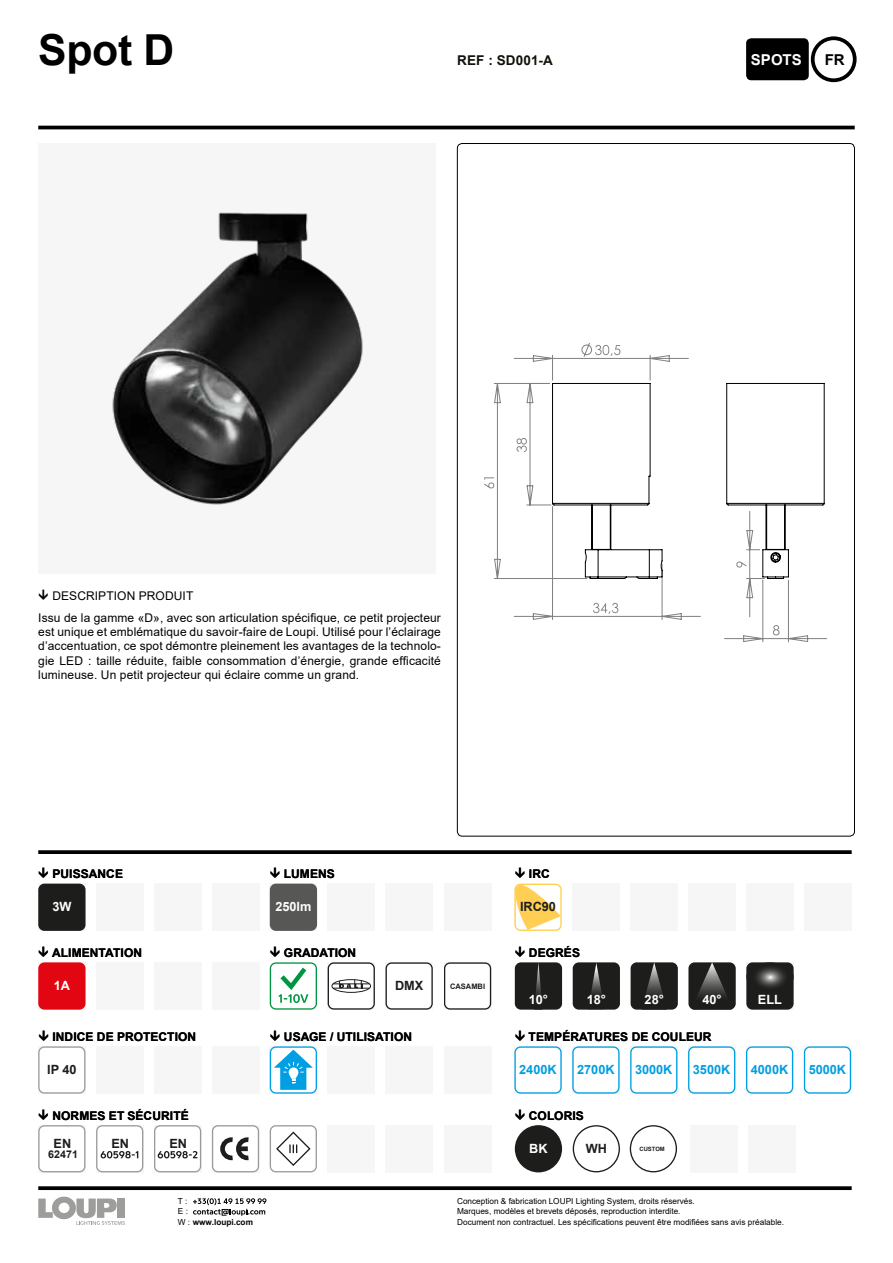
<style>
.page{position:relative;width:893px;height:1263px;background:#fff}
.page>*{position:absolute;margin:0;border:0;box-sizing:border-box;transform-origin:0 0}
.t1{font:700 42.75px "Arial";color:#000}
.t2{font:700 15px "Arial";letter-spacing:.005em;color:#fff}
.t3{font:700 15px "Arial";color:#000}
.t4{font:700 13.5px "Arial";letter-spacing:.01em;color:#12110b}
.t5{font:700 12.75px "Arial";color:#009ee2}
.t6{font:700 12.75px "Arial";color:#fff}
.t7{font:700 12.75px "Arial";color:#1d1d1b}
.t8{font:12px/14.4px "Arial";letter-spacing:.01em;color:#000}
.t9{font:700 12px "Arial";letter-spacing:.01em;color:#000}
.t10{font:700 10.65px "Arial";color:#1d1d1b}
.t11{font:8.25px/10.5px "Arial";color:#000}
.t12{font:700 8.25px/10.5px "Arial";color:#000}
.t13{font:700 7.5px "Arial";color:#1d1d1b}
.t14{font:700 5.85px "Arial";letter-spacing:-.01em;color:#1d1d1b}
.s1{font-weight:400}
</style>
<div class="page">
<svg style="left:38px;top:1186px;width:814px;height:4px;background:#131313"></svg>
<svg style="left:38px;top:1197px;width:87px;height:28px"></svg>
<svg style="left:193px;top:1198px;width:74px;height:18px"></svg>
<hr style="left:38px;top:126px;width:817px;height:3px;background:#000">
<svg style="left:38px;top:850px;width:814px;height:4px;background:#101010"></svg>
<img style="left:112px;top:212px;width:251px;height:293px">
<svg style="left:581px;top:343px;width:39px;height:11px"></svg>
<svg style="left:513px;top:354px;width:188px;height:266px"></svg>
<svg style="left:484px;top:382px;width:178px;height:197px"></svg>
<svg style="left:724px;top:383px;width:104px;height:260px"></svg>
<div style="left:746px;top:38px;width:63px;height:42px;background:#000;border-radius:5px"></div>
<div style="left:811px;top:36px;width:46px;height:46px;border:4px solid #000;border-radius:50%"></div>
<div style="left:38px;top:884px;width:48px;height:47px;background:#1d1d1b;border-radius:6px"></div>
<div style="left:270px;top:884px;width:47px;height:47px;background:#575756;border-radius:6px"></div>
<svg style="left:328px;top:962px;width:47px;height:48px"></svg>
<svg style="left:386px;top:962px;width:47px;height:48px"></svg>
<svg style="left:444px;top:962px;width:47px;height:48px"></svg>
<svg style="left:572px;top:1046px;width:48px;height:48px"></svg>
<svg style="left:630px;top:1046px;width:48px;height:48px"></svg>
<svg style="left:688px;top:1046px;width:48px;height:48px"></svg>
<svg style="left:746px;top:1046px;width:48px;height:48px"></svg>
<svg style="left:804px;top:1046px;width:47px;height:48px"></svg>
<div style="left:515px;top:962px;width:47px;height:48px;background:#1d1d1b;border-radius:6px"></div>
<svg style="left:534px;top:962px;width:9px;height:48px"></svg>
<div style="left:573px;top:962px;width:47px;height:48px;background:#1d1d1b;border-radius:6px"></div>
<svg style="left:591px;top:963px;width:11px;height:32px"></svg>
<div style="left:631px;top:962px;width:47px;height:48px;background:#1d1d1b;border-radius:6px"></div>
<svg style="left:642px;top:962px;width:25px;height:48px"></svg>
<div style="left:688px;top:962px;width:48px;height:48px;background:#1d1d1b;border-radius:6px"></div>
<svg style="left:691px;top:962px;width:42px;height:47px"></svg>
<svg style="left:514px;top:884px;width:48px;height:47px"></svg>
<svg style="left:746px;top:962px;width:48px;height:48px;background:#323231"></svg>
<svg style="left:96px;top:1125px;width:47px;height:47px"></svg>
<svg style="left:154px;top:1125px;width:47px;height:47px"></svg>
<svg style="left:212px;top:1125px;width:47px;height:47px"></svg>
<div style="left:239px;top:1146px;width:9px;height:5px;background:#1d1d1b"></div>
<div style="left:515px;top:1125px;width:47px;height:47px;background:#1d1d1b;border-radius:50%"></div>
<svg style="left:573px;top:1125px;width:47px;height:47px"></svg>
<svg style="left:630px;top:1125px;width:47px;height:47px"></svg>
<div style="left:641px;top:1140px;width:25px;height:13px;background:#fff"></div>
<svg style="left:270px;top:1125px;width:47px;height:47px"></svg>
<svg style="left:38px;top:962px;width:48px;height:48px;background:#e2101d"></svg>
<svg style="left:270px;top:962px;width:47px;height:48px"></svg>
<svg style="left:38px;top:1046px;width:48px;height:48px"></svg>
<svg style="left:270px;top:1046px;width:47px;height:48px"></svg>
<svg style="left:38px;top:1125px;width:48px;height:47px"></svg>
<svg style="left:514px;top:1046px;width:48px;height:48px"></svg>
<h1 class="t1" style="left:38px;top:19px;width:138px">Spot D</h1>
<p class="t2" style="left:751px;top:49px;width:52px">SPOTS</p>
<p class="t4" style="left:457px;top:50px;width:97px">REF : SD001-A</p>
<p class="t3" style="left:825px;top:49px;width:21px">FR</p>
<p class="t8" style="left:38px;top:585px;width:404px;line-height:21.5px;text-indent:14px">DESCRIPTION PRODUIT<br>Issu de la gamme «D», avec son articulation spécifique, ce petit projecteur</p>
<p class="t8" style="left:38px;top:624px;width:404px;text-align:justify">est unique et emblématique du savoir-faire de Loupi. Utilisé pour l’éclairage d’accentuation, ce spot démontre pleinement les avantages de la technolo&shy;gie LED : taille réduite, faible consommation d’énergie, grande efficacité lumineuse. Un petit projecteur qui éclaire comme un grand.</p>
<p class="t9" style="left:52px;top:866px;width:72px">PUISSANCE</p>
<p class="t9" style="left:284px;top:866px;width:53px">LUMENS</p>
<p class="t9" style="left:529px;top:866px;width:22px">IRC</p>
<p class="t6" style="left:52px;top:898px;width:21px">3W</p>
<p class="t6" style="left:275px;top:898px;width:38px">250lm</p>
<p class="t7" style="left:520px;top:898px;width:37px">IRC90</p>
<p class="t9" style="left:52px;top:944px;width:92px">ALIMENTATION</p>
<p class="t9" style="left:284px;top:944px;width:74px">GRADATION</p>
<p class="t9" style="left:529px;top:944px;width:53px">DEGRÉS</p>
<p class="t6" style="left:54px;top:976px;width:18px">1A</p>
<p class="t7" style="left:395px;top:976px;width:30px">DMX</p>
<p class="t13" style="left:450px;top:981px;width:36px">CASAMBI</p>
<p class="t6" style="left:529px;top:990px;width:21px">10°</p>
<p class="t6" style="left:587px;top:990px;width:21px">18°</p>
<p class="t6" style="left:645px;top:990px;width:21px">28°</p>
<p class="t6" style="left:702px;top:990px;width:21px">40°</p>
<p class="t6" style="left:758px;top:990px;width:26px">ELL</p>
<p class="t9" style="left:52px;top:1028px;width:145px">INDICE DE PROTECTION</p>
<p class="t9" style="left:284px;top:1028px;width:130px">USAGE / UTILISATION</p>
<p class="t9" style="left:529px;top:1028px;width:184px">TEMPÉRATURES DE COULEUR</p>
<p class="t7" style="left:47px;top:1060px;width:31px">IP 40</p>
<p class="t5" style="left:519px;top:1060px;width:39px">2400K</p>
<p class="t5" style="left:577px;top:1060px;width:39px">2700K</p>
<p class="t5" style="left:635px;top:1060px;width:39px">3000K</p>
<p class="t5" style="left:693px;top:1060px;width:39px">3500K</p>
<p class="t5" style="left:751px;top:1060px;width:39px">4000K</p>
<p class="t5" style="left:809px;top:1060px;width:39px">5000K</p>
<p class="t9" style="left:52px;top:1107px;width:138px">NORMES ET SÉCURITÉ</p>
<p class="t9" style="left:529px;top:1107px;width:56px">COLORIS</p>
<p class="t7" style="left:54px;top:1134px;width:19px">EN</p>
<p class="t10" style="left:48px;top:1147px;width:31px">62471</p>
<p class="t7" style="left:111px;top:1134px;width:19px">EN</p>
<p class="t7" style="left:169px;top:1134px;width:19px">EN</p>
<p class="t6" style="left:529px;top:1139px;width:20px">BK</p>
<p class="t7" style="left:586px;top:1139px;width:23px">WH</p>
<p class="t14" style="left:640px;top:1145px;width:27px">CUSTOM</p>
<p class="t12" style="left:178px;top:1196px;width:77px"><span class="s1">T :<br>E :<br>W :</span> www.loupi.com</p>
<p class="t11" style="left:457px;top:1196px;width:328px">Conception &amp; fabrication LOUPI Lighting System, droits réservés.<br>Marques, modèles et brevets déposés, reproduction interdite.<br>Document non contractuel. Les spécifications peuvent être modifiées sans avis préalable.</p>
</div>
